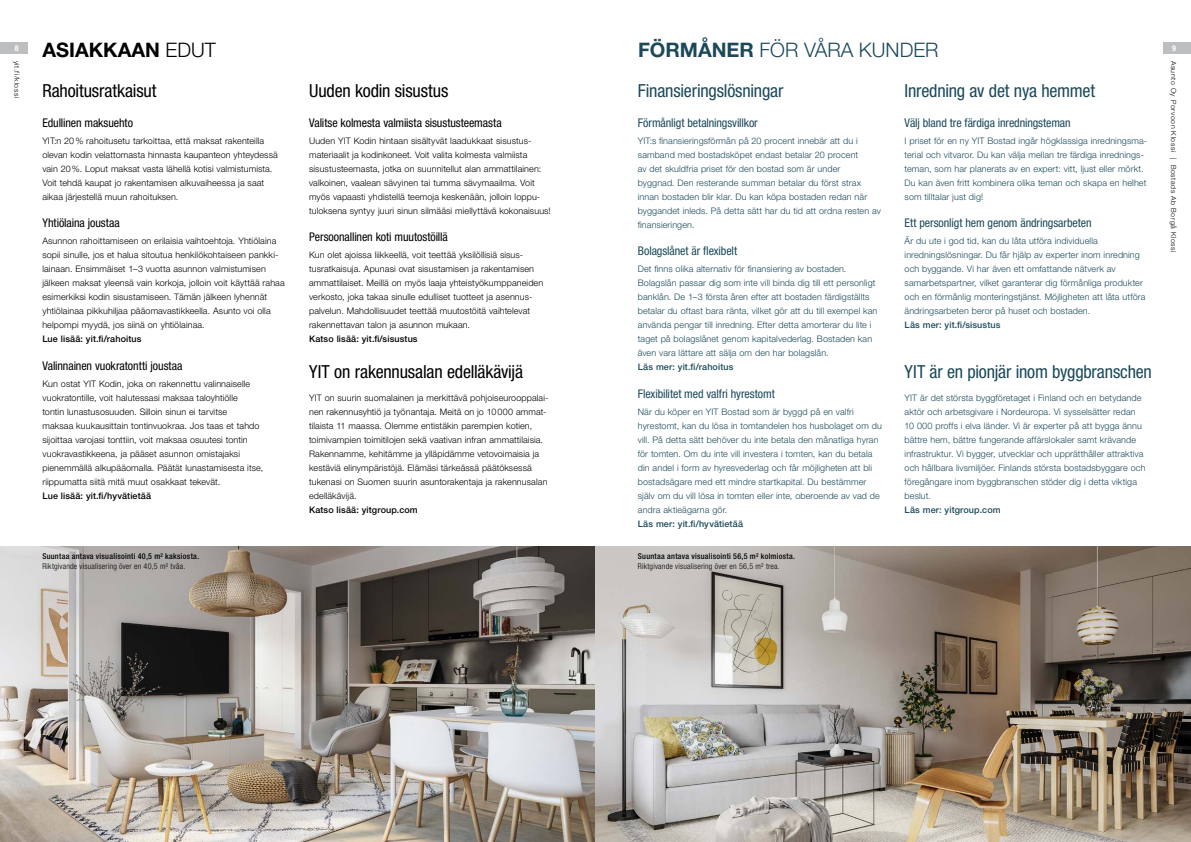
<style>
.page{position:relative;width:1191px;height:842px;background:#fff}
.page>*{position:absolute;margin:0;border:0;box-sizing:border-box;transform-origin:0 0}
.t1{font:300 20px "Helvetica Neue LT Pro";color:#1b495a}
.t2{font:700 20px "Helvetica Neue LT Pro";color:#000}
.t3{font:condensed 18px "Helvetica Neue LT Pro";letter-spacing:-.01em;color:#1b495a}
.t4{font:condensed 18px "Helvetica Neue LT Pro";letter-spacing:-.01em;color:#000}
.t5{font:condensed 12px "Helvetica Neue LT Pro";letter-spacing:-.005em;color:#1b495a}
.t6{font:condensed 12px "Helvetica Neue LT Pro";letter-spacing:-.005em;color:#000}
.t7{font:300 9px/14px "Helvetica Neue LT Pro";letter-spacing:.01em;color:#000}
.t8{font:300 9px/14px "Helvetica Neue LT Pro";letter-spacing:.01em;color:#1b495a}
.t9{font:500 9px "Helvetica Neue LT Pro";letter-spacing:.015em;color:#000}
.t10{font:500 9px "Helvetica Neue LT Pro";letter-spacing:.015em;color:#1b495a}
.t11{font:500 condensed 8px "Helvetica Neue LT Pro";letter-spacing:.035em;color:#000}
.t12{font:300 condensed 8px "Helvetica Neue LT Pro";letter-spacing:.025em;color:#000}
.t13{font:700 condensed 8px "Helvetica Neue LT Pro";color:#fff}
.t14{font:300 7px "Helvetica Neue LT Pro";letter-spacing:.08em;color:#000}
.s1{font-weight:700}
.s2{font-weight:300}
</style>
<div class="page">
<div style="left:0;top:43px;width:28px;height:11px;background:#bcbec0"></div>
<div style="left:1162px;top:43px;width:29px;height:11px;background:#bcbec0"></div>
<img style="left:0;top:546px;width:595px;height:296px">
<img style="left:595px;top:546px;width:596px;height:296px">
<h1 class="t1" style="left:638px;top:37px;width:302px"><span class="s1">FÖRMÅNER</span> FÖR VÅRA KUNDER</h1>
<h2 class="t3" style="left:904px;top:80px;width:192px">Inredning av det nya hemmet</h2>
<h3 class="t5" style="left:904px;top:115px;width:168px">Välj bland tre färdiga inredningsteman</h3>
<p class="t8" style="left:904px;top:133px;width:244px">I priset för en ny YIT Bostad ingår högklassiga inredningsma&shy;terial och vitvaror. Du kan välja mellan tre färdiga inrednings&shy;teman, som har planerats av en expert: vitt, ljust eller mörkt.<br>Du kan även fritt kombinera olika teman och skapa en helhet som tilltalar just dig!</p>
<h3 class="t5" style="left:904px;top:215px;width:189px">Ett personligt hem genom ändringsarbeten</h3>
<p class="t8" style="left:904px;top:233px;width:242px">Är du ute i god tid, kan du låta utföra individuella inredningslösningar. Du får hjälp av experter inom inredning och byggande. Vi har även ett omfattande nätverk av samarbetspartner, vilket garanterar dig förmånliga produkter och en förmånlig monteringstjänst. Möjligheten att låta utföra ändringsarbeten beror på huset och bostaden.</p>
<p class="t10" style="left:904px;top:319px;width:97px">Läs mer: yit.fi/sisustus</p>
<p class="t13" style="left:15px;top:44px;width:5px">8</p>
<h1 class="t2" style="left:43px;top:37px;width:175px">ASIAKKAAN <span class="s2">EDUT</span></h1>
<p class="t13" style="left:1172px;top:44px;width:5px">9</p>
<h2 class="t4" style="left:309px;top:80px;width:141px">Uuden kodin sisustus</h2>
<h3 class="t6" style="left:309px;top:115px;width:194px">Valitse kolmesta valmiista sisustusteemasta</h3>
<p class="t7" style="left:309px;top:133px;width:243px">Uuden YIT Kodin hintaan sisältyvät laadukkaat sisustus&shy;materiaalit ja kodinkoneet. Voit valita kolmesta valmiista sisustusteemasta, jotka on suunnitellut alan ammattilainen: valkoinen, vaalean sävyinen tai tumma sävymaailma. Voit myös vapaasti yhdistellä teemoja keskenään, jolloin loppu&shy;tuloksena syntyy juuri sinun silmääsi miellyttävä kokonaisuus!</p>
<h3 class="t6" style="left:309px;top:229px;width:140px">Persoonallinen koti muutostöillä</h3>
<p class="t7" style="left:309px;top:247px;width:236px">Kun olet ajoissa liikkeellä, voit teettää yksilöllisiä sisus&shy;tusratkaisuja. Apunasi ovat sisustamisen ja rakentamisen ammattilaiset. Meillä on myös laaja yhteistyökumppaneiden verkosto, joka takaa sinulle edulliset tuotteet ja asennus&shy;palvelun. Mahdollisuudet teettää muutostöitä vaihtelevat rakennettavan talon ja asunnon mukaan.</p>
<p class="t9" style="left:309px;top:333px;width:110px">Katso lisää: yit.fi/sisustus</p>
<p class="t14" style="left:21px;top:61px;width:39px;rotate:90deg">yit.fi/klossi</p>
<p class="t14" style="left:1177px;top:61px;width:193px;rotate:90deg">Asunto Oy Porvoon Klossi | Bostads Ab Borgå Klossi</p>
<h2 class="t3" style="left:638px;top:80px;width:147px">Finansieringslösningar</h2>
<h3 class="t5" style="left:638px;top:115px;width:121px">Förmånligt betalningsvillkor</h3>
<p class="t8" style="left:638px;top:133px;width:245px">YIT:s finansieringsförmån på 20 procent innebär att du i samband med bostadsköpet endast betalar 20 procent<br>av det skuldfria priset för den bostad som är under<br>byggnad. Den resterande summan betalar du först strax innan bostaden blir klar. Du kan köpa bostaden redan när byggandet inleds. På detta sätt har du tid att ordna resten av finansieringen.</p>
<h3 class="t5" style="left:638px;top:243px;width:101px">Bolagslånet är flexibelt</h3>
<p class="t8" style="left:638px;top:261px;width:241px">Det finns olika alternativ för finansiering av bostaden.<br>Bolagslån passar dig som inte vill binda dig till ett personligt banklån. De 1–3 första åren efter att bostaden färdigställts betalar du oftast bara ränta, vilket gör att du till exempel kan använda pengar till inredning. Efter detta amorterar du lite i taget på bolagslånet genom kapitalvederlag. Bostaden kan även vara lättare att sälja om den har bolagslån.</p>
<p class="t10" style="left:638px;top:361px;width:97px">Läs mer: yit.fi/rahoitus</p>
<h3 class="t5" style="left:638px;top:387px;width:138px">Flexibilitet med valfri hyrestomt</h3>
<p class="t8" style="left:638px;top:405px;width:245px">När du köper en YIT Bostad som är byggd på en valfri hyrestomt, kan du lösa in tomtandelen hos husbolaget om du vill. På detta sätt behöver du inte betala den månatliga hyran för tomten. Om du inte vill investera i tomten, kan du betala din andel i form av hyresvederlag och får möjligheten att bli bostadsägare med ett mindre startkapital. Du bestämmer själv om du vill lösa in tomten eller inte, oberoende av vad de andra aktieägarna gör.</p>
<p class="t10" style="left:638px;top:519px;width:107px">Läs mer: yit.fi/hyvätietää</p>
<h2 class="t4" style="left:42px;top:80px;width:116px">Rahoitusratkaisut</h2>
<h3 class="t6" style="left:42px;top:115px;width:92px">Edullinen maksuehto</h3>
<p class="t7" style="left:42px;top:133px;width:237px">YIT:n 20% rahoitusetu tarkoittaa, että maksat rakenteilla olevan kodin velattomasta hinnasta kaupanteon yhteydessä vain 20%. Loput maksat vasta lähellä kotisi valmistumista.<br>Voit tehdä kaupat jo rakentamisen alkuvaiheessa ja saat aikaa järjestellä muun rahoituksen.</p>
<h3 class="t6" style="left:42px;top:215px;width:79px">Yhtiölaina joustaa</h3>
<p class="t7" style="left:42px;top:233px;width:244px">Asunnon rahoittamiseen on erilaisia vaihtoehtoja. Yhtiölaina sopii sinulle, jos et halua sitoutua henkilökohtaiseen pankki&shy;lainaan. Ensimmäiset 1–3 vuotta asunnon valmistumisen jälkeen maksat yleensä vain korkoja, jolloin voit käyttää rahaa esimerkiksi kodin sisustamiseen. Tämän jälkeen lyhennät yhtiölainaa pikkuhiljaa pääomavastikkeella. Asunto voi olla helpompi myydä, jos siinä on yhtiölainaa.</p>
<p class="t9" style="left:42px;top:333px;width:101px">Lue lisää: yit.fi/rahoitus</p>
<h3 class="t6" style="left:42px;top:359px;width:142px">Valinnainen vuokratontti joustaa</h3>
<p class="t7" style="left:42px;top:376px;width:222px">Kun ostat YIT Kodin, joka on rakennettu valinnaiselle vuokratontille, voit halutessasi maksaa taloyhtiölle<br>tontin lunastusosuuden. Silloin sinun ei tarvitse<br>maksaa kuukausittain tontinvuokraa. Jos taas et tahdo sijoittaa varojasi tonttiin, voit maksaa osuutesi tontin vuokravastikkeena, ja pääset asunnon omistajaksi pienemmällä alkupääomalla. Päätät lunastamisesta itse, riippumatta siitä mitä muut osakkaat tekevät.</p>
<p class="t9" style="left:42px;top:490px;width:110px">Lue lisää: yit.fi/hyvätietää</p>
<h2 class="t4" style="left:309px;top:361px;width:215px">YIT on rakennusalan edelläkävijä</h2>
<p class="t7" style="left:309px;top:390px;width:241px">YIT on suurin suomalainen ja merkittävä pohjoiseurooppalai&shy;nen rakennusyhtiö ja työnantaja. Meitä on jo 10000 ammat&shy;tilaista 11 maassa. Olemme entistäkin parempien kotien, toimivampien toimitilojen sekä vaativan infran ammattilaisia.<br>Rakennamme, kehitämme ja ylläpidämme vetovoimaisia ja kestäviä elinympäristöjä. Elämäsi tärkeässä päätöksessä tukenasi on Suomen suurin asuntorakentaja ja rakennusalan edelläkävijä.</p>
<p class="t9" style="left:309px;top:504px;width:110px">Katso lisää: yitgroup.com</p>
<h2 class="t3" style="left:904px;top:361px;width:249px">YIT är en pionjär inom byggbranschen</h2>
<p class="t8" style="left:904px;top:390px;width:242px">YIT är det största byggföretaget i Finland och en betydande aktör och arbetsgivare i Nordeuropa. Vi sysselsätter redan 10 000 proffs i elva länder. Vi är experter på att bygga ännu bättre hem, bättre fungerande affärslokaler samt krävande infrastruktur. Vi bygger, utvecklar och upprätthåller attraktiva och hållbara livsmiljöer. Finlands största bostadsbyggare och föregångare inom byggbranschen stöder dig i detta viktiga beslut.</p>
<p class="t10" style="left:904px;top:504px;width:98px">Läs mer: yitgroup.com</p>
<p class="t11" style="left:42px;top:552px;width:158px">Suuntaa antava visualisointi 40,5 m² kaksiosta.</p>
<p class="t11" style="left:638px;top:552px;width:159px">Suuntaa antava visualisointi 56,5 m² kolmiosta.</p>
<p class="t12" style="left:42px;top:562px;width:144px">Riktgivande visualisering över en 40,5 m² tvåa.</p>
<p class="t12" style="left:638px;top:562px;width:143px">Riktgivande visualisering över en 56,5 m² trea.</p>
</div>
